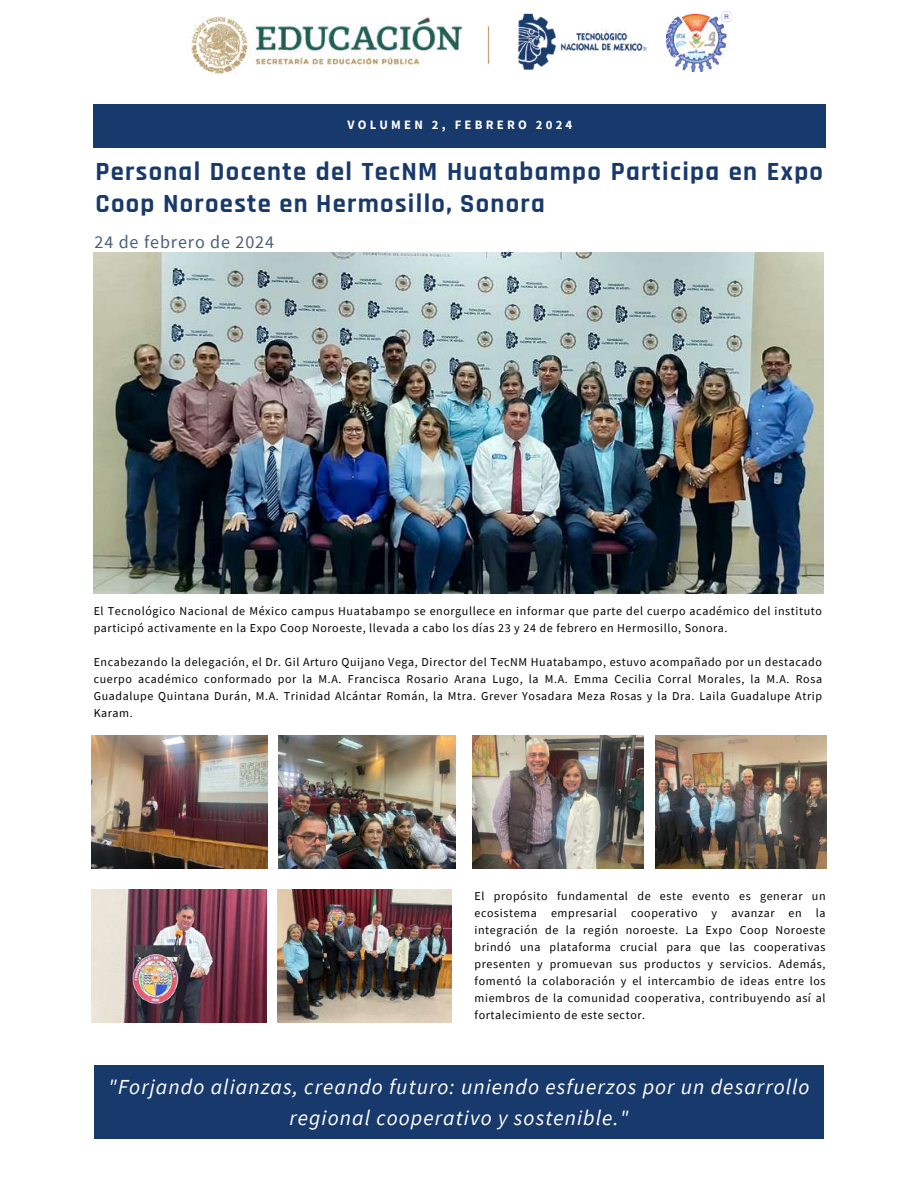
<style>
.page{position:relative;width:918px;height:1188px;background:#fff}
.page>*{position:absolute;margin:0;border:0;box-sizing:border-box;transform-origin:0 0}
.t1{font:700 26.55px/32.7px "Rajdhani";letter-spacing:.05em;color:#18396b}
.t2{font:italic 21.45px/31.5px "Source Sans Pro";letter-spacing:.05em;color:#fff;text-align:center}
.t3{font:18px "Source Sans Pro";letter-spacing:.05em;color:#495f74}
.t4{font:700 12.75px "Source Sans Pro";letter-spacing:.25em;color:#fff}
.t5{font:12px/17px "Source Sans Pro";letter-spacing:.05em;color:#000;text-align:justify}
</style>
<div class="page">
<img style="left:94px;top:253px;width:730px;height:341px">
<img style="left:92px;top:736px;width:175px;height:133px">
<img style="left:279px;top:736px;width:176px;height:133px">
<div style="left:94px;top:105px;width:732px;height:43px;background:#18396b"></div>
<img style="left:667px;top:12px;width:65px;height:59px">
<img style="left:517px;top:13px;width:130px;height:57px">
<img style="left:186px;top:16px;width:304px;height:58px">
<div style="left:95px;top:1066px;width:728px;height:73px;background:#18396b"></div>
<img style="left:473px;top:736px;width:171px;height:133px">
<img style="left:655px;top:736px;width:171px;height:133px">
<img style="left:92px;top:890px;width:174px;height:132px">
<img style="left:277px;top:890px;width:175px;height:132px">
<p class="t4" style="left:347px;top:117px;width:226px">VOLUMEN 2, FEBRERO 2024</p>
<h1 class="t1" style="left:95px;top:155px;width:729px">Personal Docente del TecNM Huatabampo Participa en Expo<br>Coop Noroeste en Hermosillo, Sonora</h1>
<h3 class="t3" style="left:95px;top:230px;width:181px">24 de febrero de 2024</h3>
<p class="t5" style="left:94px;top:602px;width:730px">El Tecnológico Nacional de México campus Huatabampo se enorgullece en informar que parte del cuerpo académico del instituto participó activamente en la Expo Coop Noroeste, llevada a cabo los días 23 y 24 de febrero en Hermosillo, Sonora.</p>
<p class="t5" style="left:94px;top:653px;width:730px">Encabezando la delegación, el Dr. Gil Arturo Quijano Vega, Director del TecNM Huatabampo, estuvo acompañado por un destacado cuerpo académico conformado por la M.A. Francisca Rosario Arana Lugo, la M.A. Emma Cecilia Corral Morales, la M.A. Rosa Guadalupe Quintana Durán, M.A. Trinidad Alcántar Román, la Mtra. Grever Yosadara Meza Rosas y la Dra. Laila Guadalupe Atrip Karam.</p>
<p class="t5" style="left:475px;top:887px;width:353px">El propósito fundamental de este evento es generar un ecosistema empresarial cooperativo y avanzar en la integración de la región noroeste. La Expo Coop Noroeste brindó una plataforma crucial para que las cooperativas presenten y promuevan sus productos y servicios. Además, fomentó la colaboración y el intercambio de ideas entre los miembros de la comunidad cooperativa, contribuyendo así al fortalecimiento de este sector.</p>
<h2 class="t2" style="left:108px;top:1070px;width:703px">"Forjando alianzas, creando futuro: uniendo esfuerzos por un desarrollo regional cooperativo y sostenible."</h2>
</div>
